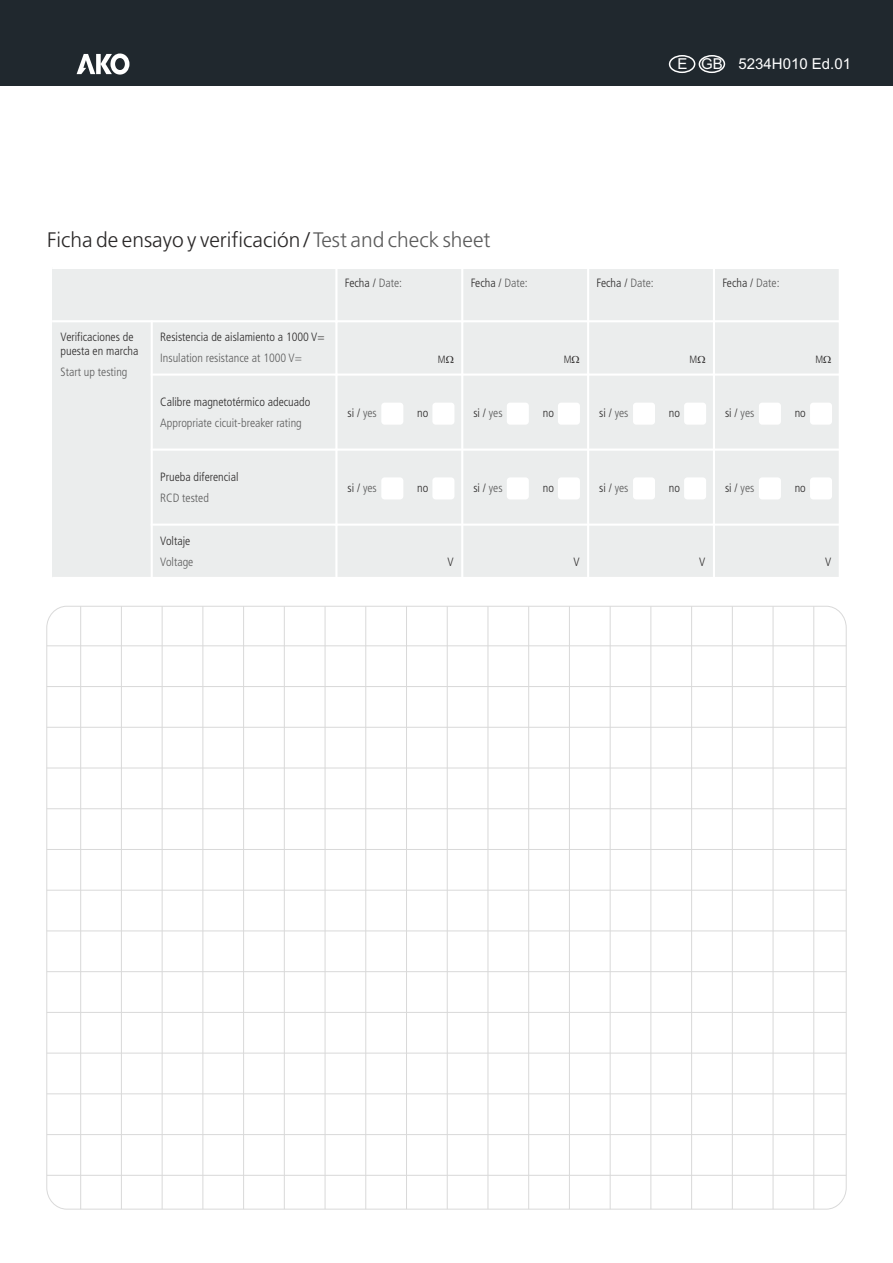
<style>
.page{position:relative;width:893px;height:1263px;background:#fff}
.page>*{position:absolute;margin:0;border:0;box-sizing:border-box;transform-origin:0 0}
.t1{font:300 21px "Frutiger 45";color:#2b2929}
.t2{font:15px "Arial";color:#fff}
.t3{font:300 condensed 12px/14px "Frutiger 47";color:#2b2929}
.t4{font:300 condensed 12px "Frutiger 47";color:#5c5c5c}
.t5{font:300 condensed 10.5px "Frutiger 47";color:#2b2929}
.s1{color:#5c5c5c}
</style>
<div class="page">
<div style="left:0;top:0;width:893px;height:85px;background:#20282e"></div>
<svg style="left:77px;top:53px;width:52px;height:22px"></svg>
<div style="left:669px;top:55px;width:26px;height:18px;border:1px solid #fff;border-radius:50%"></div>
<div style="left:698px;top:55px;width:27px;height:18px;border:1px solid #fff;border-radius:50%"></div>
<div style="left:52px;top:268px;width:788px;height:310px;background:#ebeded"></div>
<hr style="left:151px;top:320px;width:2px;height:259px;background:#fff">
<hr style="left:335px;top:320px;width:2px;height:259px;background:#fff">
<hr style="left:335px;top:267px;width:2px;height:55px;background:#fff">
<hr style="left:461px;top:373px;width:2px;height:206px;background:#fff">
<hr style="left:461px;top:320px;width:2px;height:56px;background:#fff">
<hr style="left:461px;top:267px;width:2px;height:55px;background:#fff">
<hr style="left:587px;top:373px;width:2px;height:206px;background:#fff">
<hr style="left:587px;top:320px;width:2px;height:56px;background:#fff">
<hr style="left:587px;top:267px;width:2px;height:55px;background:#fff">
<hr style="left:713px;top:373px;width:2px;height:206px;background:#fff">
<hr style="left:713px;top:320px;width:2px;height:56px;background:#fff">
<hr style="left:713px;top:267px;width:2px;height:55px;background:#fff">
<hr style="left:839px;top:373px;width:2px;height:206px;background:#fff">
<hr style="left:839px;top:320px;width:2px;height:56px;background:#fff">
<hr style="left:839px;top:267px;width:2px;height:55px;background:#fff">
<hr style="left:52px;top:577px;width:285px;height:2px;background:#fff">
<hr style="left:335px;top:577px;width:506px;height:2px;background:#fff">
<hr style="left:151px;top:524px;width:186px;height:2px;background:#fff">
<hr style="left:335px;top:524px;width:506px;height:2px;background:#fff">
<hr style="left:151px;top:448px;width:186px;height:3px;background:#fff">
<hr style="left:335px;top:448px;width:506px;height:3px;background:#fff">
<hr style="left:151px;top:373px;width:186px;height:3px;background:#fff">
<hr style="left:335px;top:373px;width:506px;height:3px;background:#fff">
<hr style="left:52px;top:320px;width:789px;height:2px;background:#fff">
<hr style="left:52px;top:267px;width:789px;height:2px;background:#fff">
<div style="left:381px;top:403px;width:22px;height:22px;background:#fff;border-radius:3px"></div>
<div style="left:432px;top:403px;width:22px;height:22px;background:#fff;border-radius:3px"></div>
<div style="left:633px;top:403px;width:22px;height:22px;background:#fff;border-radius:3px"></div>
<div style="left:684px;top:403px;width:22px;height:22px;background:#fff;border-radius:3px"></div>
<div style="left:381px;top:477px;width:22px;height:22px;background:#fff;border-radius:3px"></div>
<div style="left:432px;top:477px;width:22px;height:22px;background:#fff;border-radius:3px"></div>
<div style="left:507px;top:403px;width:22px;height:22px;background:#fff;border-radius:3px"></div>
<div style="left:558px;top:403px;width:22px;height:22px;background:#fff;border-radius:3px"></div>
<div style="left:507px;top:477px;width:22px;height:22px;background:#fff;border-radius:3px"></div>
<div style="left:558px;top:477px;width:22px;height:22px;background:#fff;border-radius:3px"></div>
<div style="left:633px;top:477px;width:22px;height:22px;background:#fff;border-radius:3px"></div>
<div style="left:684px;top:477px;width:22px;height:22px;background:#fff;border-radius:3px"></div>
<div style="left:759px;top:403px;width:22px;height:22px;background:#fff;border-radius:3px"></div>
<div style="left:810px;top:403px;width:22px;height:22px;background:#fff;border-radius:3px"></div>
<div style="left:759px;top:477px;width:22px;height:22px;background:#fff;border-radius:3px"></div>
<div style="left:810px;top:477px;width:22px;height:22px;background:#fff;border-radius:3px"></div>
<hr style="left:80px;top:606px;width:1px;height:603px;background:#d9d9d9">
<hr style="left:121px;top:606px;width:1px;height:603px;background:#d9d9d9">
<hr style="left:162px;top:606px;width:1px;height:603px;background:#d9d9d9">
<hr style="left:202px;top:606px;width:1px;height:603px;background:#d9d9d9">
<hr style="left:243px;top:606px;width:1px;height:603px;background:#d9d9d9">
<hr style="left:284px;top:606px;width:1px;height:603px;background:#d9d9d9">
<hr style="left:325px;top:606px;width:1px;height:603px;background:#d9d9d9">
<hr style="left:365px;top:606px;width:1px;height:603px;background:#d9d9d9">
<hr style="left:406px;top:606px;width:1px;height:603px;background:#d9d9d9">
<hr style="left:447px;top:606px;width:1px;height:603px;background:#d9d9d9">
<hr style="left:488px;top:606px;width:1px;height:603px;background:#d9d9d9">
<hr style="left:528px;top:606px;width:1px;height:603px;background:#d9d9d9">
<hr style="left:569px;top:606px;width:1px;height:603px;background:#d9d9d9">
<hr style="left:610px;top:606px;width:1px;height:603px;background:#d9d9d9">
<hr style="left:650px;top:606px;width:1px;height:603px;background:#d9d9d9">
<hr style="left:691px;top:606px;width:1px;height:603px;background:#d9d9d9">
<hr style="left:732px;top:606px;width:1px;height:603px;background:#d9d9d9">
<hr style="left:773px;top:606px;width:1px;height:603px;background:#d9d9d9">
<hr style="left:813px;top:606px;width:1px;height:603px;background:#d9d9d9">
<hr style="left:47px;top:1175px;width:799px;height:1px;background:#d9d9d9">
<hr style="left:47px;top:1134px;width:799px;height:1px;background:#d9d9d9">
<hr style="left:47px;top:1093px;width:799px;height:1px;background:#d9d9d9">
<hr style="left:47px;top:1053px;width:799px;height:1px;background:#d9d9d9">
<hr style="left:47px;top:1012px;width:799px;height:1px;background:#d9d9d9">
<hr style="left:47px;top:971px;width:799px;height:1px;background:#d9d9d9">
<hr style="left:47px;top:930px;width:799px;height:1px;background:#d9d9d9">
<hr style="left:47px;top:890px;width:799px;height:1px;background:#d9d9d9">
<hr style="left:47px;top:849px;width:799px;height:1px;background:#d9d9d9">
<hr style="left:47px;top:808px;width:799px;height:1px;background:#d9d9d9">
<hr style="left:47px;top:768px;width:799px;height:1px;background:#d9d9d9">
<hr style="left:47px;top:727px;width:799px;height:1px;background:#d9d9d9">
<hr style="left:47px;top:686px;width:799px;height:1px;background:#d9d9d9">
<hr style="left:47px;top:645px;width:799px;height:1px;background:#d9d9d9">
<p class="t2" style="left:677px;top:58px;width:175px">E GB 5234H010 Ed.01</p>
<h1 class="t1" style="left:47px;top:231px;width:445px">Ficha de ensayo y verificación / <span class="s1">Test and check sheet</span></h1>
<p class="t3" style="left:345px;top:277px;width:59px">Fecha / <span class="s1">Date:</span></p>
<p class="t3" style="left:471px;top:277px;width:59px">Fecha / <span class="s1">Date:</span></p>
<p class="t3" style="left:597px;top:277px;width:59px">Fecha / <span class="s1">Date:</span></p>
<p class="t3" style="left:722px;top:277px;width:59px">Fecha / <span class="s1">Date:</span></p>
<p class="t3" style="left:61px;top:331px;width:79px">Verificaciones de puesta en marcha</p>
<p class="t4" style="left:61px;top:367px;width:68px">Start up testing</p>
<p class="t3" style="left:160px;top:331px;width:166px">Resistencia de aislamiento a 1000 V=</p>
<p class="t4" style="left:160px;top:353px;width:143px">Insulation resistance at 1000 V=</p>
<p class="t5" style="left:438px;top:356px;width:9px">M</p>
<p class="t5" style="left:564px;top:356px;width:9px">M</p>
<p class="t5" style="left:690px;top:356px;width:9px">M</p>
<p class="t5" style="left:815px;top:356px;width:9px">M</p>
<p class="t3" style="left:160px;top:395px;width:152px">Calibre magnetotérmico adecuado</p>
<p class="t4" style="left:160px;top:417px;width:143px">Appropriate cicuit-breaker rating</p>
<p class="t3" style="left:347px;top:407px;width:31px">si / <span class="s1">yes</span></p>
<p class="t3" style="left:417px;top:407px;width:13px">no</p>
<p class="t3" style="left:473px;top:407px;width:31px">si / <span class="s1">yes</span></p>
<p class="t3" style="left:543px;top:407px;width:13px">no</p>
<p class="t3" style="left:599px;top:407px;width:31px">si / <span class="s1">yes</span></p>
<p class="t3" style="left:669px;top:407px;width:13px">no</p>
<p class="t3" style="left:725px;top:407px;width:31px">si / <span class="s1">yes</span></p>
<p class="t3" style="left:795px;top:407px;width:13px">no</p>
<p class="t3" style="left:160px;top:470px;width:80px">Prueba diferencial</p>
<p class="t4" style="left:160px;top:493px;width:50px">RCD tested</p>
<p class="t3" style="left:347px;top:482px;width:31px">si / <span class="s1">yes</span></p>
<p class="t3" style="left:417px;top:482px;width:13px">no</p>
<p class="t3" style="left:473px;top:482px;width:31px">si / <span class="s1">yes</span></p>
<p class="t3" style="left:543px;top:482px;width:13px">no</p>
<p class="t3" style="left:599px;top:482px;width:31px">si / <span class="s1">yes</span></p>
<p class="t3" style="left:669px;top:482px;width:13px">no</p>
<p class="t3" style="left:725px;top:482px;width:31px">si / <span class="s1">yes</span></p>
<p class="t3" style="left:795px;top:482px;width:13px">no</p>
<p class="t3" style="left:160px;top:535px;width:32px">Voltaje</p>
<p class="t4" style="left:160px;top:557px;width:35px">Voltage</p>
<p class="t3" style="left:448px;top:556px;width:8px">V</p>
<p class="t3" style="left:573px;top:556px;width:8px">V</p>
<p class="t3" style="left:699px;top:556px;width:8px">V</p>
<p class="t3" style="left:825px;top:556px;width:8px">V</p>
</div>
